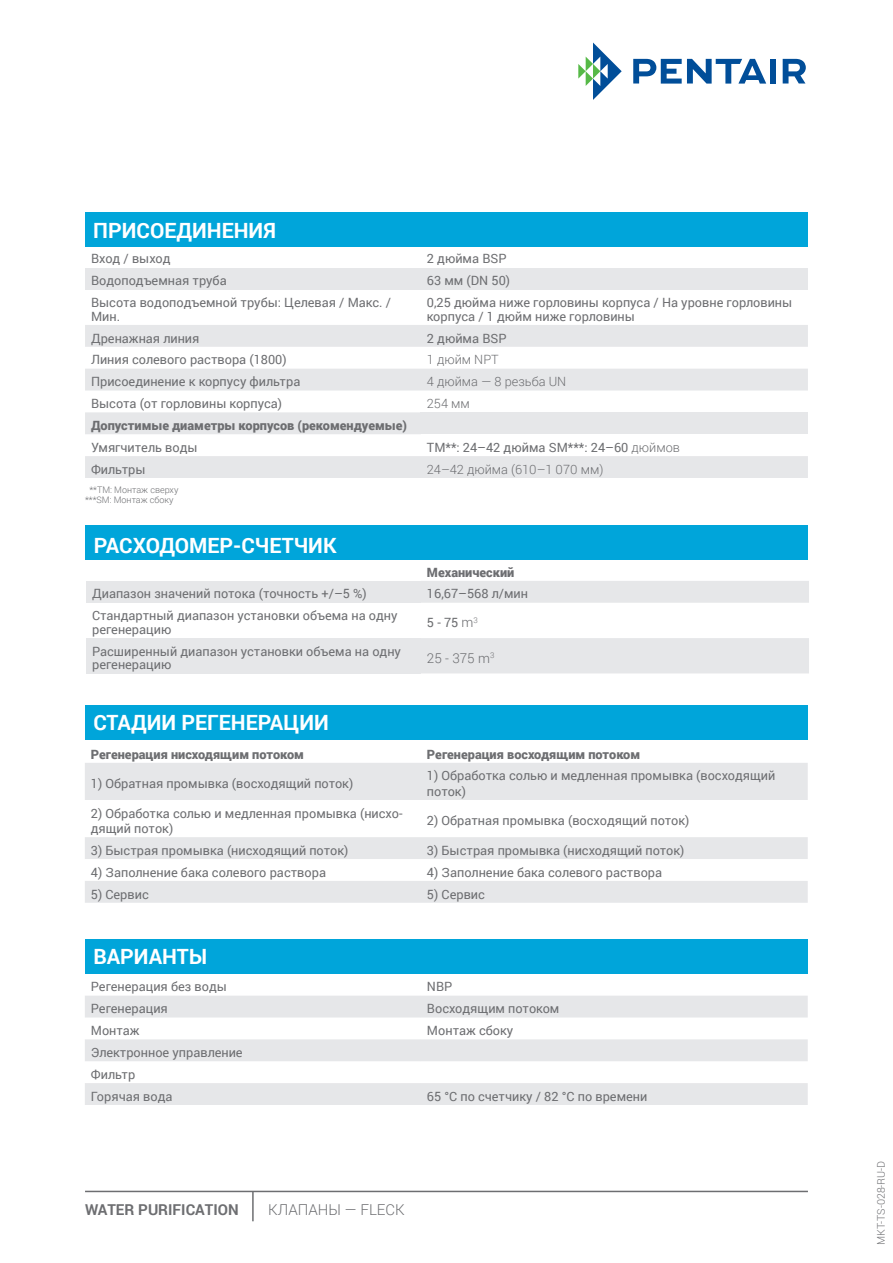
<style>
.page{position:relative;width:893px;height:1263px;background:#fff}
.page>*{position:absolute;margin:0;border:0;box-sizing:border-box;transform-origin:0 0}
.t1{font:700 21px "Roboto";color:#fff}
.t2{font:700 15px "Roboto";color:#6d6e71}
.t3{font:300 15px "Roboto";color:#6d6e71}
.t4{font:300 13.5px "Roboto";color:#6d6e71}
.t5{font:12.75px/13.5px "Roboto";color:#6d6e71}
.t6{font:900 12.75px "Roboto";color:#6d6e71}
.t7{font:300 12.75px "Roboto";color:#6d6e71}
.t8{font:300 10.5px "Roboto";color:#6d6e71}
.t9{font:300 9px/10.8px "Roboto";color:#6d6e71;text-align:center}
.s1{font-weight:300}
.s2{font-weight:300;font-size:13.5px}
</style>
<div class="page">
<svg style="left:578px;top:43px;width:44px;height:57px"></svg>
<svg style="left:633px;top:59px;width:133px;height:25px"></svg>
<div style="left:770px;top:59px;width:6px;height:25px;background:#014e99"></div>
<svg style="left:783px;top:59px;width:23px;height:25px"></svg>
<hr style="left:85px;top:1191px;width:723px;height:1px;background:#6d6e71">
<hr style="left:252px;top:1191px;width:2px;height:30px;background:#6d6e71">
<div style="left:85px;top:213px;width:723px;height:34px;background:#00a5da"></div>
<div style="left:85px;top:268px;width:336px;height:22px;background:#e6e7e9"></div>
<div style="left:421px;top:268px;width:387px;height:22px;background:#e6e7e9"></div>
<svg style="left:85px;top:325px;width:723px;height:153px;fill:#e6e7e9"></svg>
<div style="left:421px;top:412px;width:387px;height:22px;background:#e6e7e9"></div>
<div style="left:85px;top:526px;width:723px;height:34px;background:#00a5da"></div>
<div style="left:86px;top:581px;width:335px;height:22px;background:#e6e7e9"></div>
<svg style="left:421px;top:581px;width:388px;height:92px"></svg>
<div style="left:86px;top:638px;width:335px;height:35px;background:#e6e7e9"></div>
<div style="left:85px;top:706px;width:723px;height:34px;background:#00a5da"></div>
<svg style="left:85px;top:763px;width:723px;height:140px;fill:#e6e7e9"></svg>
<div style="left:85px;top:940px;width:723px;height:34px;background:#00a5da"></div>
<svg style="left:85px;top:996px;width:723px;height:109px"></svg>
<h1 class="t1" style="left:93px;top:216px;width:184px">ПРИСОЕДИНЕНИЯ</h1>
<p class="t5" style="left:91px;top:252px;width:81px">Вход / выход</p>
<p class="t5" style="left:427px;top:252px;width:81px">2 дюйма BSP</p>
<p class="t5" style="left:91px;top:273px;width:137px">Водоподъемная труба</p>
<p class="t5" style="left:427px;top:273px;width:85px">63 мм (DN 50)</p>
<p class="t5" style="left:91px;top:295px;width:302px">Высота водоподъемной трубы: Целевая / Макс. /<br>Мин.</p>
<p class="t5" style="left:427px;top:295px;width:367px">0,25 дюйма ниже горловины корпуса / На уровне горловины корпуса / 1 дюйм ниже горловины</p>
<p class="t5" style="left:91px;top:331px;width:110px">Дренажная линия</p>
<p class="t5" style="left:427px;top:331px;width:81px">2 дюйма BSP</p>
<p class="t5" style="left:91px;top:353px;width:197px">Линия солевого раствора (1800)</p>
<p class="t7" style="left:427px;top:351px;width:73px">1 дюйм NPT</p>
<p class="t5" style="left:91px;top:374px;width:211px">Присоединение к корпусу фильтра</p>
<p class="t7" style="left:427px;top:373px;width:141px">4 дюйма — 8 резьба UN</p>
<p class="t5" style="left:91px;top:396px;width:193px">Высота (от горловины корпуса)</p>
<p class="t7" style="left:427px;top:395px;width:44px">254 мм</p>
<p class="t6" style="left:91px;top:416px;width:318px">Допустимые диаметры корпусов (рекомендуемые)</p>
<p class="t5" style="left:91px;top:440px;width:108px">Умягчитель воды</p>
<p class="t5" style="left:427px;top:440px;width:254px">TM**: 24–42 дюйма SM***: 24–60 <span class="s1">дюймов</span></p>
<p class="t5" style="left:91px;top:462px;width:56px">Фильтры</p>
<p class="t7" style="left:427px;top:460px;width:178px">24–42 дюйма (610–1 070 мм)</p>
<p class="t9" style="left:85px;top:484px;width:95px">**TM: Монтаж сверху ***SM: Монтаж сбоку</p>
<h1 class="t1" style="left:94px;top:530px;width:244px">РАСХОДОМЕР-СЧЕТЧИК</h1>
<p class="t6" style="left:427px;top:563px;width:89px">Механический</p>
<p class="t5" style="left:92px;top:587px;width:276px">Диапазон значений потока (точность +/–5 %)</p>
<p class="t5" style="left:427px;top:587px;width:103px">16,67–568 л/мин</p>
<p class="t5" style="left:92px;top:609px;width:307px">Стандартный диапазон установки объема на одну регенерацию</p>
<p class="t5" style="left:427px;top:616px;width:52px">5 - 75 <span class="s2">m</span><sup>3</sup></p>
<p class="t5" style="left:92px;top:644px;width:310px">Расширенный диапазон установки объема на одну регенерацию</p>
<p class="t4" style="left:427px;top:649px;width:69px">25 - 375 m<sup>3</sup></p>
<h1 class="t1" style="left:93px;top:708px;width:237px">СТАДИИ РЕГЕНЕРАЦИИ</h1>
<p class="t6" style="left:91px;top:745px;width:215px">Регенерация нисходящим потоком</p>
<p class="t6" style="left:427px;top:745px;width:215px">Регенерация восходящим потоком</p>
<p class="t5" style="left:91px;top:776px;width:264px">1) Обратная промывка (восходящий поток)</p>
<p class="t5" style="left:427px;top:768px;width:350px;line-height:15.3px">1) Обработка солью и медленная промывка (восходящий поток)</p>
<p class="t5" style="left:91px;top:805px;width:313px;line-height:15.3px">2) Обработка солью и медленная промывка (нисхо&shy;дящий поток)</p>
<p class="t5" style="left:427px;top:813px;width:264px">2) Обратная промывка (восходящий поток)</p>
<p class="t5" style="left:91px;top:843px;width:259px">3) Быстрая промывка (нисходящий поток)</p>
<p class="t5" style="left:427px;top:843px;width:259px">3) Быстрая промывка (нисходящий поток)</p>
<p class="t5" style="left:91px;top:865px;width:237px">4) Заполнение бака солевого раствора</p>
<p class="t5" style="left:427px;top:865px;width:237px">4) Заполнение бака солевого раствора</p>
<p class="t5" style="left:91px;top:887px;width:59px">5) Сервис</p>
<p class="t5" style="left:427px;top:887px;width:59px">5) Сервис</p>
<h1 class="t1" style="left:93px;top:942px;width:115px">ВАРИАНТЫ</h1>
<p class="t5" style="left:91px;top:980px;width:137px">Регенерация без воды</p>
<p class="t5" style="left:427px;top:980px;width:27px">NBP</p>
<p class="t5" style="left:91px;top:1001px;width:79px">Регенерация</p>
<p class="t5" style="left:427px;top:1001px;width:134px">Восходящим потоком</p>
<p class="t5" style="left:91px;top:1023px;width:50px">Монтаж</p>
<p class="t5" style="left:427px;top:1023px;width:88px">Монтаж сбоку</p>
<p class="t5" style="left:91px;top:1041px;width:153px;line-height:21.9px">Электронное управление<br>Фильтр<br>Горячая вода</p>
<p class="t5" style="left:427px;top:1089px;width:222px">65 °C по счетчику / 82 °C по времени</p>
<p class="t2" style="left:85px;top:1201px;width:155px">WATER PURIFICATION</p>
<p class="t3" style="left:268px;top:1199px;width:138px">КЛАПАНЫ — FLECK</p>
<p class="t8" style="left:874px;top:1244px;width:85px;rotate:-90deg">MKT-TS-028-RU-D</p>
</div>
